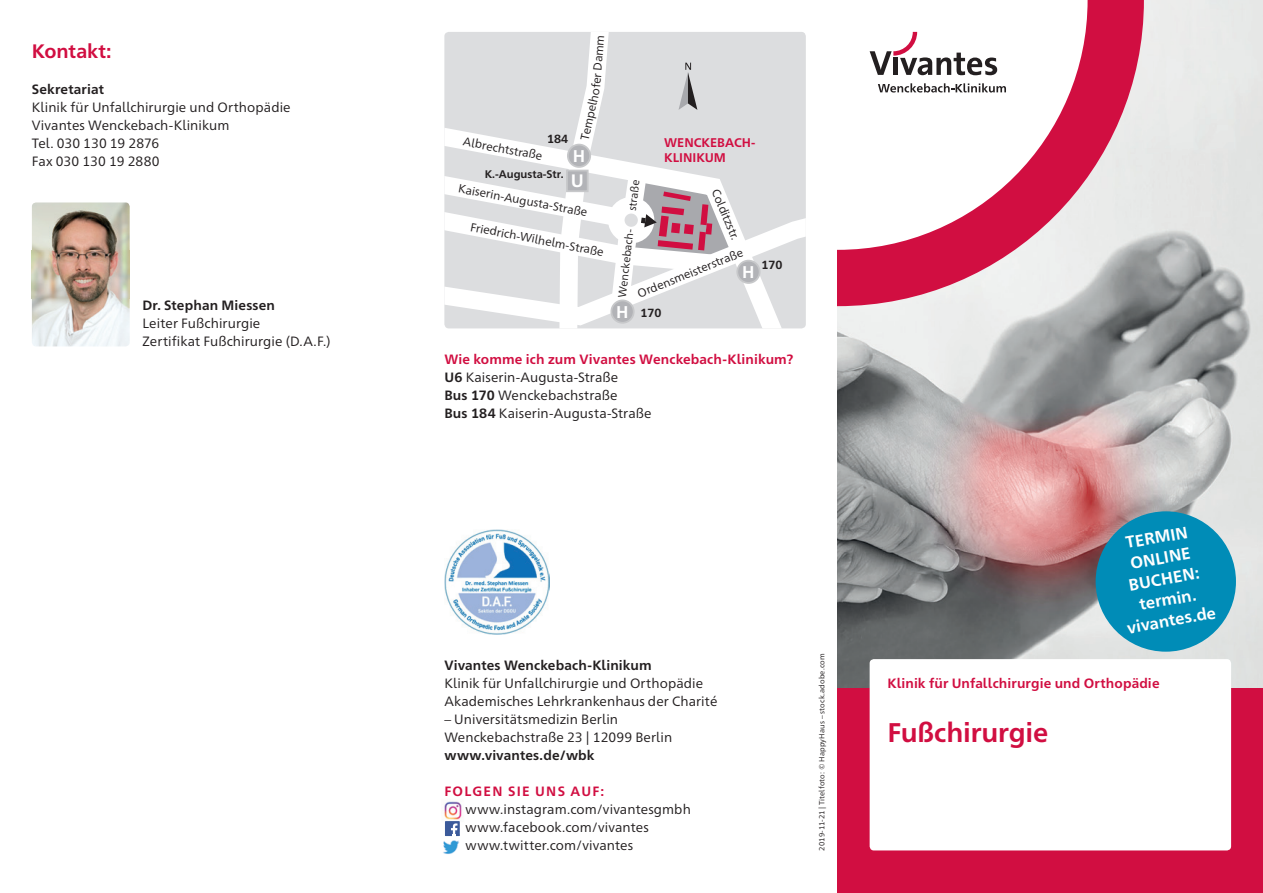
<style>
.page{position:relative;width:1263px;height:893px;background:#fff}
.page>*{position:absolute;margin:0;border:0;box-sizing:border-box;transform-origin:0 0}
.t1{font:700 27px "Frutiger Neue 1450 Pro";letter-spacing:-.005em;color:#d10e41}
.t2{font:700 19.5px "Frutiger Neue 1450 Pro";letter-spacing:-.005em;color:#d10e41}
.t3{font:700 18px "Frutiger Neue 1450 Pro";color:#fff}
.t4{font:700 16.95px "Frutiger Neue 1450 Pro";color:#fff}
.t5{font:700 16.5px/21px "Frutiger Neue 1450 Pro";color:#fff;text-align:center}
.t6{font:13.5px/18px "Frutiger Neue 1450 Pro";letter-spacing:.005em;color:#231f20}
.t7{font:700 13.5px "Frutiger Neue 1450 Pro";letter-spacing:.01em;color:#231f20}
.t8{font:700 13.5px "Frutiger Neue 1450 Pro";letter-spacing:.01em;color:#d10e41}
.t9{font:700 13.5px "Frutiger Neue 1450 Pro";letter-spacing:.095em;color:#d10e41}
.t10{font:700 12.6px/15.1px "Frutiger Neue 1450 Pro";color:#d10e41}
.t11{font:11.85px "Frutiger Neue 1450 Pro";color:#231f20}
.t12{font:700 11.85px "Frutiger Neue 1450 Pro";color:#231f20}
.t13{font:11.1px "Frutiger Neue 1450 Pro";color:#231f20}
.t14{font:700 10.95px "Frutiger Neue 1450 Pro";color:#231f20}
.t15{font:7.5px "Frutiger Neue 1450 Pro";letter-spacing:.02em;color:#231f20}
.s1{font-weight:700;color:#d10e41}
.s2{font-weight:700}
</style>
<div class="page">
<img style="left:838px;top:0;width:425px;height:688px">
<div style="left:838px;top:688px;width:425px;height:205px;background:#d10e41"></div>
<div style="left:870px;top:659px;width:361px;height:191px;background:#fff;border-radius:4px"></div>
<svg style="left:838px;top:0;width:306px;height:306px"></svg>
<svg style="left:838px;top:0;width:249px;height:250px"></svg>
<svg style="left:870px;top:32px;width:127px;height:43px"></svg>
<svg style="left:878px;top:83px;width:128px;height:10px"></svg>
<svg style="left:444px;top:32px;width:362px;height:296px"></svg>
<img style="left:443px;top:836px;width:16px;height:18px">
<img style="left:444px;top:801px;width:18px;height:19px">
<svg style="left:445px;top:821px;width:15px;height:15px"></svg>
<img style="left:444px;top:529px;width:105px;height:105px">
<img style="left:32px;top:202px;width:98px;height:144px">
<div style="left:1096px;top:511px;width:140px;height:141px;background:#008cb7;border-radius:50%"></div>
<h2 class="t2" style="left:32px;top:37px;width:81px">Kontakt:</h2>
<p class="t7" style="left:32px;top:80px;width:74px">Sekretariat</p>
<p class="t6" style="left:32px;top:98px;width:260px">Klinik für Unfallchirurgie und Orthopädie<br>Vivantes Wenckebach-Klinikum<br>Tel. 030 130 19 2876<br>Fax 030 130 19 2880</p>
<p class="t7" style="left:142px;top:296px;width:134px">Dr. Stephan Miessen</p>
<p class="t6" style="left:142px;top:314px;width:190px">Leiter Fußchirurgie<br>Zertifikat Fußchirurgie (D.A.F.)</p>
<p class="t11" style="left:587px;top:87px;width:55px;rotate:-86deg">fer Damm</p>
<p class="t11" style="left:576px;top:138px;width:55px;rotate:-77deg">Tempelho</p>
<p class="t12" style="left:547px;top:131px;width:23px">184</p>
<p class="t14" style="left:485px;top:166px;width:80px">K.-Augusta-Str.</p>
<p class="t11" style="left:465px;top:132px;width:82px;rotate:11deg">Albrechtstraße</p>
<p class="t4" style="left:573px;top:144px;width:14px">H</p>
<h3 class="t3" style="left:571px;top:168px;width:15px">U</h3>
<p class="t11" style="left:460px;top:179px;width:132px;rotate:11deg">Kaiserin-Augusta-Straße</p>
<p class="t11" style="left:472px;top:218px;width:137px;rotate:11deg">Friedrich-Wilhelm-Straße</p>
<p class="t10" style="left:664px;top:134px;width:93px">WENCKEBACH-<br>KLINIKUM</p>
<p class="t13" style="left:624px;top:210px;width:33px;rotate:-83deg">straße</p>
<p class="t11" style="left:723px;top:186px;width:56px;rotate:67deg">Colditzstr.</p>
<p class="t13" style="left:614px;top:296px;width:70px;rotate:-83deg">Wenckebach-</p>
<p class="t11" style="left:635px;top:286px;width:114px;rotate:-22deg">O rdensmeisterstraße</p>
<p class="t4" style="left:742px;top:260px;width:14px">H</p>
<p class="t4" style="left:616px;top:299px;width:14px">H</p>
<p class="t12" style="left:640px;top:305px;width:23px">170</p>
<p class="t12" style="left:761px;top:256px;width:23px">170</p>
<p class="t6" style="left:444px;top:350px;width:350px"><span class="s1">Wie komme ich zum Vivantes Wenckebach-Klinikum?<br></span><span class="s2">U6</span> Kaiserin-Augusta-Straße<br><span class="s2">Bus 170</span> Wenckebachstraße<br><span class="s2">Bus 184</span> Kaiserin-Augusta-Straße</p>
<p class="t7" style="left:444px;top:656px;width:209px">Vivantes Wenckebach-Klinikum</p>
<p class="t6" style="left:444px;top:674px;width:275px">Klinik für Unfallchirurgie und Orthopädie<br>Akademisches Lehrkrankenhaus der Charité</p>
<p class="t6" style="left:444px;top:710px;width:229px">– Universitätsmedizin Berlin<br>Wenckebachstraße 23 | 12099 Berlin</p>
<p class="t7" style="left:444px;top:746px;width:152px">www.vivantes.de/wbk</p>
<p class="t9" style="left:444px;top:782px;width:161px">FOLGEN SIE UNS AUF:</p>
<p class="t6" style="left:466px;top:800px;width:227px">www.instagram.com/vivantesgmbh www.facebook.com/vivantes www.twitter.com/vivantes</p>
<p class="t15" style="left:816px;top:850px;width:199px;rotate:-90deg">2019-11-21 | Titelfoto: © HappyHaus – stock.adobe.com</p>
<p class="t5" style="left:1110px;top:534px;width:92px;rotate:-10deg">TERMIN<br>ONLINE<br>BUCHEN: termin. vivantes.de</p>
<p class="t8" style="left:887px;top:674px;width:274px">Klinik für Unfallchirurgie und Orthopädie</p>
<h1 class="t1" style="left:887px;top:713px;width:162px">Fußchirurgie</h1>
</div>
